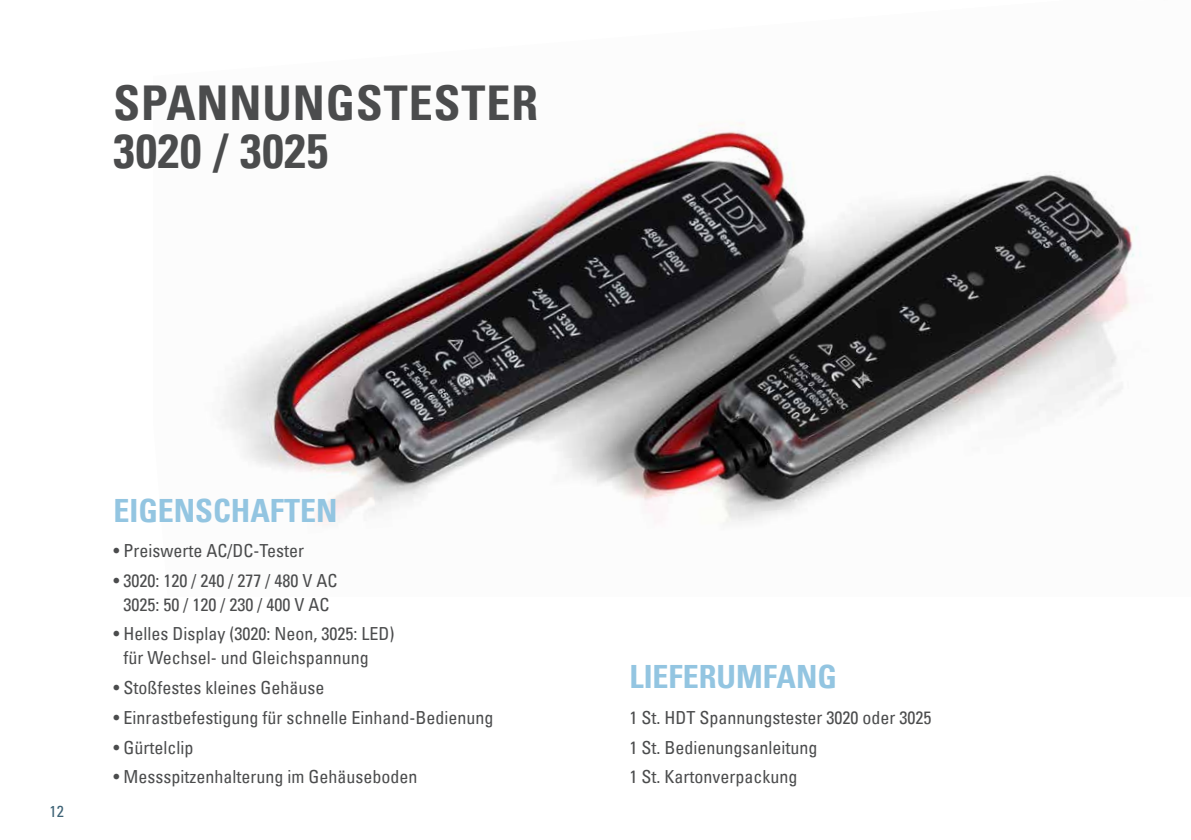
<style>
.page{position:relative;width:1191px;height:840px;background:#fff}
.page>*{position:absolute;margin:0;border:0;box-sizing:border-box;transform-origin:0 0}
.t1{font:48px/48px "Univers Com 67 Bold Cond";letter-spacing:.02em;color:#4b4c4d}
.t2{font:32px "Univers Com 67 Bold Cond";color:#93c5e1}
.t3{font:condensed 18px/24px "Univers Com 57";color:#4b4c4d}
.t4{font:condensed 16px "Univers Com 57";color:#3e6376}
</style>
<div class="page">
<img style="left:222px;top:123px;width:919px;height:402px">
<h1 class="t1" style="left:113px;top:79px;width:426px">SPANNUNGSTESTER<br>3020 / 3025</h1>
<p class="t4" style="left:50px;top:801px;width:16px">12</p>
<h2 class="t2" style="left:113px;top:490px;width:226px">EIGENSCHAFTEN</h2>
<p class="t3" style="left:113px;top:538px;width:192px">• Preiswerte AC/DC-Tester</p>
<p class="t3" style="left:113px;top:567px;width:225px;text-align:center">• 3020: 120 / 240 / 277 / 480 V AC<br>3025: 50 / 120 / 230 / 400 V AC</p>
<p class="t3" style="left:123px;top:621px;width:272px;text-indent:-10px">• Helles Display (3020: Neon, 3025: LED) für Wechsel- und Gleichspannung</p>
<p class="t3" style="left:113px;top:675px;width:212px">• Stoßfestes kleines Gehäuse</p>
<p class="t3" style="left:113px;top:704px;width:381px">• Einrastbefestigung für schnelle Einhand-Bedienung</p>
<p class="t3" style="left:113px;top:734px;width:81px">• Gürtelclip</p>
<p class="t3" style="left:113px;top:764px;width:305px">• Messspitzenhalterung im Gehäuseboden</p>
<h2 class="t2" style="left:629px;top:657px;width:209px">LIEFERUMFANG</h2>
<p class="t3" style="left:629px;top:702px;width:303px;line-height:29.6px">1 St. HDT Spannungstester 3020 oder 3025<br>1 St. Bedienungsanleitung<br>1 St. Kartonverpackung</p>
</div>
